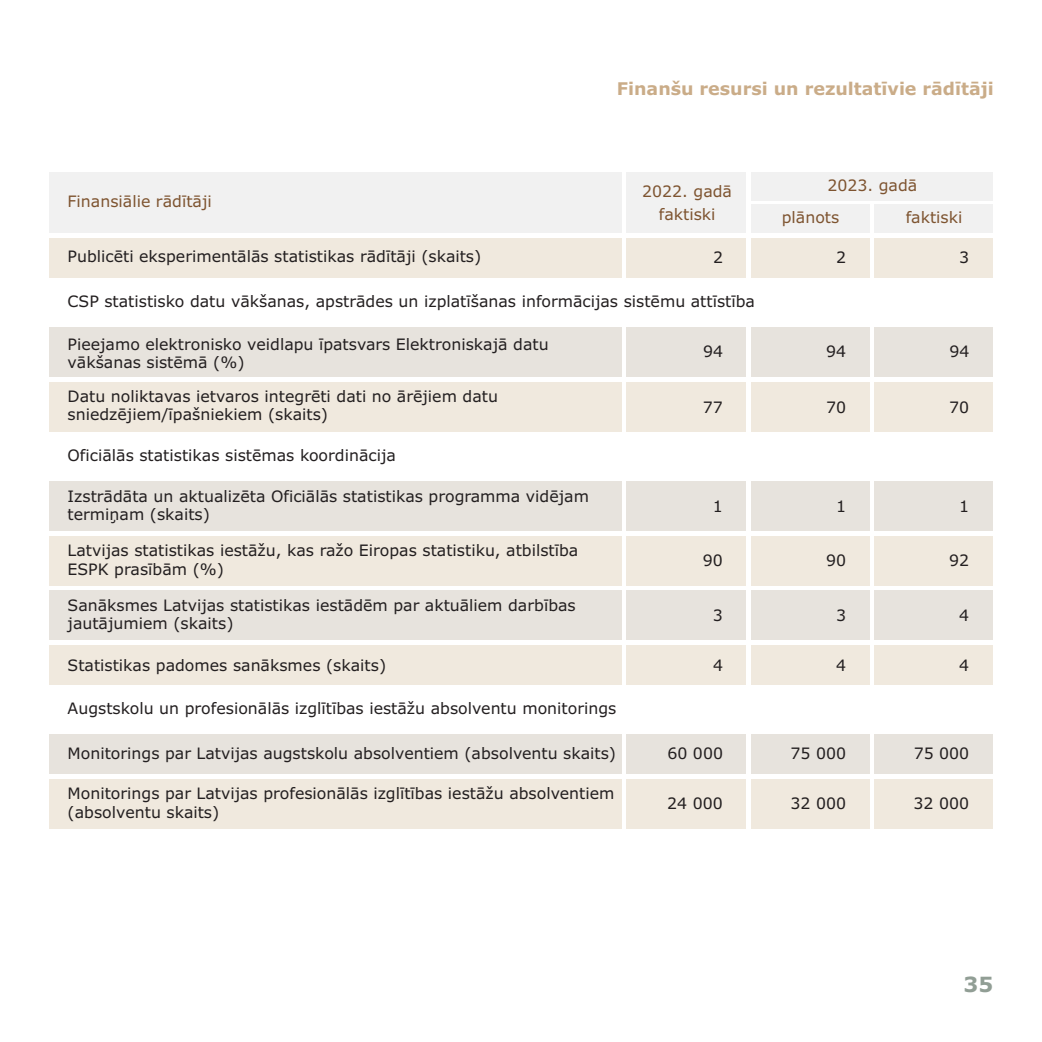
<style>
.page{position:relative;width:1042px;height:1042px;background:#fff}
.page>*{position:absolute;margin:0;border:0;box-sizing:border-box;transform-origin:0 0}
.t1{font:700 21px "Verdana";color:#919e95}
.t2{font:700 17.5px "Verdana";color:#caac88}
.t3{font:15.75px/18.2px "Verdana";color:#231f20}
.t4{font:15.75px/23.4px "Verdana";color:#7e5430;text-align:center}
</style>
<div class="page">
<div style="left:874px;top:204px;width:118px;height:29px;background:#f1f1f1"></div>
<div style="left:874px;top:327px;width:118px;height:50px;background:#e7e3dd"></div>
<div style="left:751px;top:204px;width:118px;height:29px;background:#f1f1f1"></div>
<div style="left:751px;top:327px;width:118px;height:50px;background:#e7e3dd"></div>
<div style="left:751px;top:172px;width:241px;height:29px;background:#f1f1f1"></div>
<div style="left:627px;top:172px;width:119px;height:61px;background:#f1f1f1"></div>
<div style="left:50px;top:172px;width:572px;height:61px;background:#f1f1f1"></div>
<div style="left:50px;top:327px;width:572px;height:50px;background:#e7e3dd"></div>
<div style="left:627px;top:327px;width:119px;height:50px;background:#e7e3dd"></div>
<div style="left:874px;top:238px;width:118px;height:40px;background:#f0e9de"></div>
<div style="left:751px;top:238px;width:118px;height:40px;background:#f0e9de"></div>
<div style="left:50px;top:238px;width:572px;height:40px;background:#f0e9de"></div>
<div style="left:627px;top:238px;width:119px;height:40px;background:#f0e9de"></div>
<div style="left:874px;top:382px;width:118px;height:50px;background:#f0e9de"></div>
<div style="left:874px;top:779px;width:118px;height:49px;background:#f0e9de"></div>
<div style="left:874px;top:734px;width:118px;height:40px;background:#e7e3dd"></div>
<div style="left:751px;top:382px;width:118px;height:50px;background:#f0e9de"></div>
<div style="left:751px;top:779px;width:118px;height:49px;background:#f0e9de"></div>
<div style="left:751px;top:734px;width:118px;height:40px;background:#e7e3dd"></div>
<div style="left:50px;top:734px;width:572px;height:40px;background:#e7e3dd"></div>
<div style="left:50px;top:382px;width:572px;height:50px;background:#f0e9de"></div>
<div style="left:50px;top:779px;width:572px;height:49px;background:#f0e9de"></div>
<div style="left:627px;top:382px;width:119px;height:50px;background:#f0e9de"></div>
<div style="left:627px;top:779px;width:119px;height:49px;background:#f0e9de"></div>
<div style="left:874px;top:645px;width:118px;height:40px;background:#f0e9de"></div>
<div style="left:751px;top:645px;width:118px;height:40px;background:#f0e9de"></div>
<div style="left:50px;top:645px;width:572px;height:40px;background:#f0e9de"></div>
<div style="left:627px;top:645px;width:119px;height:40px;background:#f0e9de"></div>
<div style="left:627px;top:734px;width:119px;height:40px;background:#e7e3dd"></div>
<div style="left:874px;top:481px;width:118px;height:50px;background:#e7e3dd"></div>
<div style="left:874px;top:536px;width:118px;height:49px;background:#f0e9de"></div>
<div style="left:751px;top:481px;width:118px;height:50px;background:#e7e3dd"></div>
<div style="left:751px;top:536px;width:118px;height:49px;background:#f0e9de"></div>
<div style="left:50px;top:481px;width:572px;height:50px;background:#e7e3dd"></div>
<div style="left:50px;top:536px;width:572px;height:49px;background:#f0e9de"></div>
<div style="left:627px;top:481px;width:119px;height:50px;background:#e7e3dd"></div>
<div style="left:627px;top:536px;width:119px;height:49px;background:#f0e9de"></div>
<div style="left:874px;top:590px;width:118px;height:50px;background:#e7e3dd"></div>
<div style="left:751px;top:590px;width:118px;height:50px;background:#e7e3dd"></div>
<div style="left:50px;top:590px;width:572px;height:50px;background:#e7e3dd"></div>
<div style="left:627px;top:590px;width:119px;height:50px;background:#e7e3dd"></div>
<p class="t2" style="left:617px;top:81px;width:379px">Finanðu resursi un rezultatîvie râdîtâji</p>
<p class="t4" style="left:68px;top:191px;width:146px">Finansiâlie râdîtâji</p>
<p class="t4" style="left:642px;top:181px;width:91px">2022. gadâ faktiski</p>
<p class="t4" style="left:906px;top:170px;width:58px;line-height:32.2px;text-align:left;text-indent:-78px">2023. gadâ faktiski</p>
<p class="t4" style="left:782px;top:207px;width:59px">plânots</p>
<p class="t3" style="left:68px;top:249px;width:415px">Publicçti eksperimentâlâs statistikas râdîtâji (skaits)</p>
<p class="t3" style="left:713px;top:250px;width:12px">2</p>
<p class="t3" style="left:836px;top:250px;width:12px">2</p>
<p class="t3" style="left:959px;top:250px;width:12px">3</p>
<p class="t3" style="left:68px;top:293px;width:689px">CSP statistisko datu vâkðanas, apstrâdes un izplatîðanas informâcijas sistçmu attîstîba</p>
<p class="t3" style="left:68px;top:336px;width:482px">Pieejamo elektronisko veidlapu îpatsvars Elektroniskajâ datu vâkðanas sistçmâ (%)</p>
<p class="t3" style="left:68px;top:389px;width:432px">Datu noliktavas ietvaros integrçti dati no ârçjiem datu sniedzçjiem/îpaðniekiem (skaits)</p>
<p class="t3" style="left:68px;top:448px;width:330px">Oficiâlâs statistikas sistçmas koordinâcija</p>
<p class="t3" style="left:68px;top:488px;width:523px">Izstrâdâta un aktualizçta Oficiâlâs statistikas programma vidçjam termiòam (skaits)</p>
<p class="t3" style="left:68px;top:543px;width:512px">Latvijas statistikas iestâþu, kas raþo Eiropas statistiku, atbilstîba<br>ESPK prasîbâm (%)</p>
<p class="t3" style="left:68px;top:597px;width:510px">Sanâksmes Latvijas statistikas iestâdçm par aktuâliem darbîbas jautâjumiem (skaits)</p>
<p class="t3" style="left:68px;top:658px;width:320px">Statistikas padomes sanâksmes (skaits)</p>
<p class="t3" style="left:68px;top:701px;width:550px">Augstskolu un profesionâlâs izglîtîbas iestâþu absolventu monitorings</p>
<p class="t3" style="left:68px;top:745px;width:550px">Monitorings par Latvijas augstskolu absolventiem (absolventu skaits)</p>
<p class="t3" style="left:68px;top:786px;width:548px">Monitorings par Latvijas profesionâlâs izglîtîbas iestâþu absolventiem (absolventu skaits)</p>
<p class="t3" style="left:703px;top:344px;width:22px">94</p>
<p class="t3" style="left:826px;top:344px;width:22px">94</p>
<p class="t3" style="left:949px;top:344px;width:22px">94</p>
<p class="t3" style="left:703px;top:399px;width:22px">77</p>
<p class="t3" style="left:826px;top:399px;width:22px">70</p>
<p class="t3" style="left:949px;top:399px;width:22px">70</p>
<p class="t3" style="left:713px;top:498px;width:12px">1</p>
<p class="t3" style="left:836px;top:498px;width:12px">1</p>
<p class="t3" style="left:959px;top:498px;width:12px">1</p>
<p class="t3" style="left:703px;top:553px;width:22px">90</p>
<p class="t3" style="left:826px;top:553px;width:22px">90</p>
<p class="t3" style="left:949px;top:553px;width:22px">92</p>
<p class="t3" style="left:713px;top:607px;width:12px">3</p>
<p class="t3" style="left:836px;top:607px;width:12px">3</p>
<p class="t3" style="left:959px;top:607px;width:12px">4</p>
<p class="t3" style="left:713px;top:657px;width:12px">4</p>
<p class="t3" style="left:836px;top:657px;width:12px">4</p>
<p class="t3" style="left:959px;top:657px;width:12px">4</p>
<p class="t3" style="left:667px;top:746px;width:57px">60 000</p>
<p class="t3" style="left:790px;top:746px;width:57px">75 000</p>
<p class="t3" style="left:913px;top:746px;width:57px">75 000</p>
<p class="t3" style="left:667px;top:796px;width:57px">24 000</p>
<p class="t3" style="left:790px;top:796px;width:57px">32 000</p>
<p class="t3" style="left:913px;top:796px;width:57px">32 000</p>
<h1 class="t1" style="left:963px;top:976px;width:31px">35</h1>
</div>
